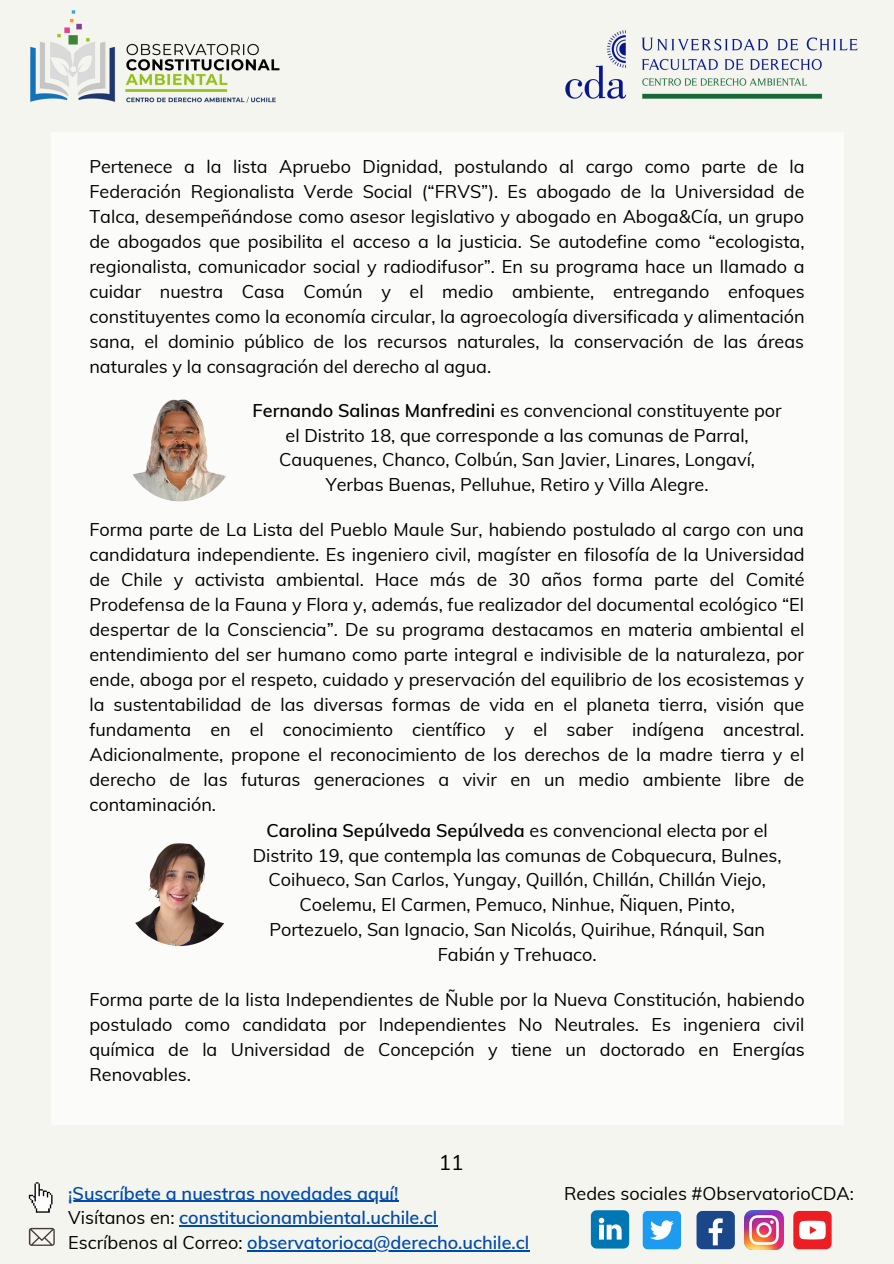
<style>
.page{position:relative;width:894px;height:1264px;background:#fff}
.page>*{position:absolute;margin:0;border:0;box-sizing:border-box;transform-origin:0 0}
.t1{font:21px "Muli";color:#000}
.t2{font:18px/25px "Muli";color:#000;text-align:justify}
.t3{font:600 18px "Muli";color:#004aad}
.s1{font-weight:600}
.s2{font-weight:400;color:#000}
</style>
<div class="page">
<div style="left:0;top:0;width:893px;height:1263px;background:#f5f5ef"></div>
<img style="left:30px;top:10px;width:250px;height:93px">
<img style="left:565px;top:30px;width:293px;height:69px">
<svg style="left:590px;top:1210px;width:39px;height:38px"></svg>
<img style="left:744px;top:1210px;width:39px;height:39px">
<div style="left:642px;top:1210px;width:38px;height:39px;background:#1d9bf0;border-radius:5px"></div>
<svg style="left:650px;top:1220px;width:23px;height:19px"></svg>
<svg style="left:793px;top:1210px;width:38px;height:39px"></svg>
<div style="left:696px;top:1210px;width:38px;height:39px;background:#1a4789;border-radius:6px"></div>
<svg style="left:708px;top:1218px;width:14px;height:27px"></svg>
<svg style="left:29px;top:1182px;width:23px;height:30px"></svg>
<svg style="left:29px;top:1227px;width:26px;height:18px"></svg>
<div style="left:51px;top:132px;width:792px;height:992px;background:#fff"></div>
<img style="left:125px;top:392px;width:109px;height:109px;border-radius:50%">
<img style="left:125px;top:837px;width:109px;height:109px;border-radius:50%">
<hr style="left:68px;top:1200px;width:330px;height:1px;background:#004aad">
<hr style="left:179px;top:1225px;width:258px;height:1px;background:#004aad">
<hr style="left:247px;top:1250px;width:282px;height:1px;background:#004aad">
<p class="t2" style="left:89px;top:154px;width:716px">Pertenece a la lista Apruebo Dignidad, postulando al cargo como parte de la Federación Regionalista Verde Social (“FRVS”). Es abogado de la Universidad de Talca, desempeñándose como asesor legislativo y abogado en Aboga&amp;Cía, un grupo de abogados que posibilita el acceso a la justicia. Se autodefine como “ecologista, regionalista, comunicador social y radiodifusor”. En su programa hace un llamado a cuidar nuestra Casa Común y el medio ambiente, entregando enfoques constituyentes como la economía circular, la agroecología diversificada y alimentación sana, el dominio público de los recursos naturales, la conservación de las áreas naturales y la consagración del derecho al agua.</p>
<p class="t2" style="left:252px;top:398px;width:530px;text-align:center"><span class="s1">Fernando Salinas Manfredini</span> es convencional constituyente por el Distrito 18, que corresponde a las comunas de Parral, Cauquenes, Chanco, Colbún, San Javier, Linares, Longaví, Yerbas Buenas, Pelluhue, Retiro y Villa Alegre.</p>
<p class="t2" style="left:89px;top:516px;width:716px">Forma parte de La Lista del Pueblo Maule Sur, habiendo postulado al cargo con una candidatura independiente. Es ingeniero civil, magíster en filosofía de la Universidad de Chile y activista ambiental. Hace más de 30 años forma parte del Comité Prodefensa de la Fauna y Flora y, además, fue realizador del documental ecológico “El despertar de la Consciencia”. De su programa destacamos en materia ambiental el entendimiento del ser humano como parte integral e indivisible de la naturaleza, por ende, aboga por el respeto, cuidado y preservación del equilibrio de los ecosistemas y la sustentabilidad de las diversas formas de vida en el planeta tierra, visión que fundamenta en el conocimiento científico y el saber indígena ancestral.<br>Adicionalmente, propone el reconocimiento de los derechos de la madre tierra y el derecho de las futuras generaciones a vivir en un medio ambiente libre de contaminación.</p>
<p class="t2" style="left:253px;top:817px;width:530px;text-align:center"><span class="s1">Carolina Sepúlveda Sepúlveda</span> es convencional electa por el Distrito 19, que contempla las comunas de Cobquecura, Bulnes, Coihueco, San Carlos, Yungay, Quillón, Chillán, Chillán Viejo, Coelemu, El Carmen, Pemuco, Ninhue, Ñiquen, Pinto, Portezuelo, San Ignacio, San Nicolás, Quirihue, Ránquil, San Fabián y Trehuaco.</p>
<p class="t2" style="left:89px;top:987px;width:716px">Forma parte de la lista Independientes de Ñuble por la Nueva Constitución, habiendo postulado como candidata por Independientes No Neutrales. Es ingeniera civil química de la Universidad de Concepción y tiene un doctorado en Energías Renovables.</p>
<p class="t1" style="left:438px;top:1149px;width:27px">11</p>
<p class="t3" style="left:68px;top:1181px;width:331px">¡Suscríbete a nuestras novedades aquí!</p>
<p class="t3" style="left:68px;top:1206px;width:370px"><span class="s2">Visítanos en:</span> constitucionambiental.uchile.cl</p>
<p class="t3" style="left:68px;top:1230px;width:462px"><span class="s2">Escríbenos al Correo:</span> observatorioca@derecho.uchile.cl</p>
<p class="t2" style="left:564px;top:1180px;width:291px">Redes sociales #ObservatorioCDA:</p>
</div>
